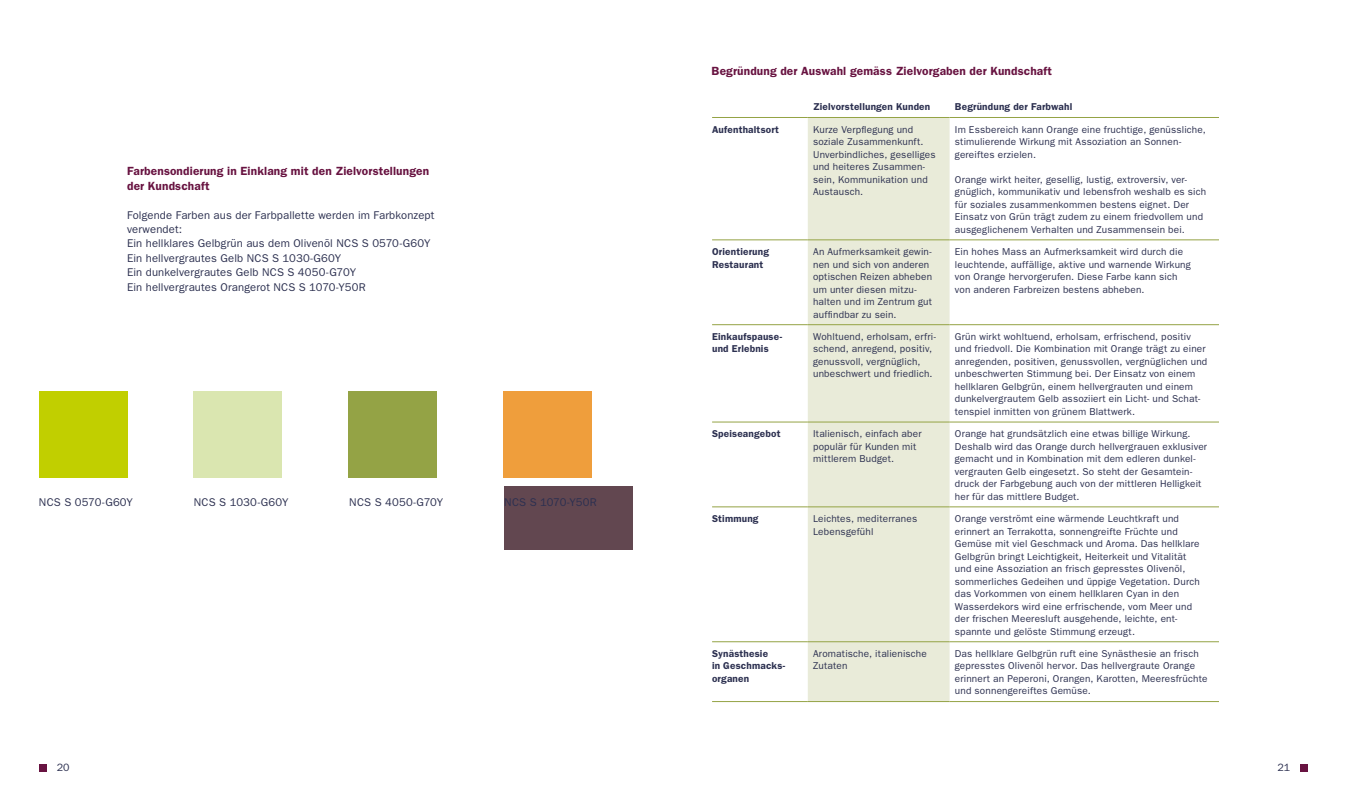
<style>
.page{position:relative;width:1347px;height:798px;background:#fff}
.page>*{position:absolute;margin:0;border:0;box-sizing:border-box;transform-origin:0 0}
.t1{font:600 11.88px/14.4px "Franklin Gothic";letter-spacing:.01em;color:#681341}
.t2{font:11.25px/14.4px "Franklin Gothic";letter-spacing:.015em;color:#2c3050}
.t3{font:10.62px "Franklin Gothic";color:#2c3050}
.t4{font:10px/12.5px "Franklin Gothic";letter-spacing:.02em;color:#2c3050}
.t5{font:600 10px/12.5px "Franklin Gothic";letter-spacing:.02em;color:#2c3050}
</style>
<div class="page">
<div style="left:39px;top:763px;width:7px;height:8px;background:#681341"></div>
<div style="left:1300px;top:763px;width:7px;height:8px;background:#681341"></div>
<div style="left:807px;top:118px;width:142px;height:583px;background:#e9ebd9"></div>
<hr style="left:712px;top:117px;width:95px;height:1px;background:#94a345">
<hr style="left:807px;top:117px;width:142px;height:1px;background:#94a345">
<hr style="left:949px;top:117px;width:270px;height:1px;background:#94a345">
<hr style="left:712px;top:239px;width:95px;height:1px;background:#94a345">
<hr style="left:807px;top:239px;width:142px;height:1px;background:#94a345">
<hr style="left:949px;top:239px;width:270px;height:1px;background:#94a345">
<hr style="left:712px;top:324px;width:95px;height:1px;background:#94a345">
<hr style="left:807px;top:324px;width:142px;height:1px;background:#94a345">
<hr style="left:949px;top:324px;width:270px;height:1px;background:#94a345">
<hr style="left:712px;top:421px;width:95px;height:1px;background:#94a345">
<hr style="left:807px;top:421px;width:142px;height:1px;background:#94a345">
<hr style="left:949px;top:421px;width:270px;height:1px;background:#94a345">
<hr style="left:712px;top:506px;width:95px;height:1px;background:#94a345">
<hr style="left:807px;top:506px;width:142px;height:1px;background:#94a345">
<hr style="left:949px;top:506px;width:270px;height:1px;background:#94a345">
<hr style="left:712px;top:641px;width:95px;height:1px;background:#94a345">
<hr style="left:807px;top:641px;width:142px;height:1px;background:#94a345">
<hr style="left:949px;top:641px;width:270px;height:1px;background:#94a345">
<hr style="left:712px;top:701px;width:95px;height:1px;background:#94a345">
<hr style="left:807px;top:701px;width:142px;height:1px;background:#94a345">
<hr style="left:949px;top:701px;width:270px;height:1px;background:#94a345">
<div style="left:39px;top:391px;width:88px;height:86px;background:#c1cf00"></div>
<div style="left:504px;top:391px;width:88px;height:86px;background:#ef9e3c"></div>
<div style="left:194px;top:391px;width:88px;height:86px;background:#dae6b0"></div>
<div style="left:349px;top:391px;width:88px;height:86px;background:#94a345"></div>
<div style="left:504px;top:485px;width:129px;height:64px;background:#624750"></div>
<p class="t1" style="left:711px;top:63px;width:342px">Begründung der Auswahl gemäss Zielvorgaben der Kundschaft</p>
<p class="t1" style="left:127px;top:164px;width:303px">Farbensondierung in Einklang mit den Zielvorstellungen der Kundschaft</p>
<p class="t2" style="left:127px;top:207px;width:309px">Folgende Farben aus der Farbpallette werden im Farbkonzept verwendet:<br>Ein hellklares Gelbgrün aus dem Olivenöl NCS S 0570-G60Y Ein hellvergrautes Gelb NCS S 1030-G60Y<br>Ein dunkelvergrautes Gelb NCS S 4050-G70Y<br>Ein hellvergrautes Orangerot NCS S 1070-Y50R</p>
<p class="t2" style="left:39px;top:495px;width:95px">NCS S 0570-G60Y</p>
<p class="t2" style="left:194px;top:495px;width:96px">NCS S 1030-G60Y</p>
<p class="t2" style="left:349px;top:495px;width:95px">NCS S 4050-G70Y</p>
<p class="t2" style="left:504px;top:495px;width:94px">NCS S 1070-Y50R</p>
<p class="t5" style="left:813px;top:100px;width:119px">Zielvorstellungen Kunden</p>
<p class="t5" style="left:955px;top:100px;width:119px">Begründung der Farbwahl</p>
<p class="t5" style="left:712px;top:123px;width:68px">Aufenthaltsort</p>
<p class="t4" style="left:813px;top:123px;width:124px">Kurze Verpflegung und soziale Zusammenkunft.<br>Unverbindliches, geselliges und heiteres Zusammen&shy;sein, Kommunikation und<br>Austausch.</p>
<p class="t4" style="left:955px;top:123px;width:252px">Im Essbereich kann Orange eine fruchtige, genüssliche, stimulierende Wirkung mit Assoziation an Sonnen&shy;gereiftes erzielen.</p>
<p class="t4" style="left:955px;top:173px;width:253px">Orange wirkt heiter, gesellig, lustig, extroversiv, ver&shy;gnüglich, kommunikativ und lebensfroh weshalb es sich für soziales zusammenkommen bestens eignet. Der Einsatz von Grün trägt zudem zu einem friedvollem und ausgeglichenem Verhalten und Zusammensein bei.</p>
<p class="t5" style="left:712px;top:245px;width:58px">Orientierung<br>Restaurant</p>
<p class="t4" style="left:813px;top:245px;width:120px">An Aufmerksamkeit gewin&shy;nen und sich von anderen optischen Reizen abheben um unter diesen mitzu&shy;halten und im Zentrum gut auffindbar zu sein.</p>
<p class="t4" style="left:955px;top:245px;width:237px">Ein hohes Mass an Aufmerksamkeit wird durch die leuchtende, auffällige, aktive und warnende Wirkung von Orange hervorgerufen. Diese Farbe kann sich von anderen Farbreizen bestens abheben.</p>
<p class="t5" style="left:712px;top:330px;width:72px">Einkaufspause&shy;und Erlebnis</p>
<p class="t4" style="left:813px;top:330px;width:124px">Wohltuend, erholsam, erfri&shy;schend, anregend, positiv, genussvoll, vergnüglich, unbeschwert und friedlich.</p>
<p class="t4" style="left:955px;top:330px;width:254px">Grün wirkt wohltuend, erholsam, erfrischend, positiv und friedvoll. Die Kombination mit Orange trägt zu einer anregenden, positiven, genussvollen, vergnüglichen und unbeschwerten Stimmung bei. Der Einsatz von einem hellklaren Gelbgrün, einem hellvergrauten und einem dunkelvergrautem Gelb assoziiert ein Licht- und Schat&shy;tenspiel inmitten von grünem Blattwerk.</p>
<p class="t5" style="left:712px;top:427px;width:70px">Speiseangebot</p>
<p class="t4" style="left:813px;top:427px;width:110px">Italienisch, einfach aber populär für Kunden mit mittlerem Budget.</p>
<p class="t4" style="left:954px;top:427px;width:254px">Orange hat grundsätzlich eine etwas billige Wirkung.<br>Deshalb wird das Orange durch hellvergrauen exklusiver gemacht und in Kombination mit dem edleren dunkel&shy;vergrauten Gelb eingesetzt. So steht der Gesamtein&shy;druck der Farbgebung auch von der mittleren Helligkeit her für das mittlere Budget.</p>
<p class="t5" style="left:712px;top:512px;width:48px">Stimmung</p>
<p class="t4" style="left:813px;top:512px;width:106px">Leichtes, mediterranes<br>Lebensgefühl</p>
<p class="t4" style="left:954px;top:512px;width:246px">Orange verströmt eine wärmende Leuchtkraft und erinnert an Terrakotta, sonnengreifte Früchte und Gemüse mit viel Geschmack und Aroma. Das hellklare Gelbgrün bringt Leichtigkeit, Heiterkeit und Vitalität und eine Assoziation an frisch gepresstes Olivenöl, sommerliches Gedeihen und üppige Vegetation. Durch das Vorkommen von einem hellklaren Cyan in den Wasserdekors wird eine erfrischende, vom Meer und der frischen Meeresluft ausgehende, leichte, ent&shy;spannte und gelöste Stimmung erzeugt.</p>
<p class="t5" style="left:712px;top:646px;width:75px">Synästhesie<br>in Geschmacks&shy;organen</p>
<p class="t4" style="left:813px;top:646px;width:115px">Aromatische, italienische<br>Zutaten</p>
<p class="t4" style="left:954px;top:646px;width:254px">Das hellklare Gelbgrün ruft eine Synästhesie an frisch gepresstes Olivenöl hervor. Das hellvergraute Orange erinnert an Peperoni, Orangen, Karotten, Meeresfrüchte und sonnengereiftes Gemüse.</p>
<p class="t3" style="left:57px;top:761px;width:14px">20</p>
<p class="t3" style="left:1277px;top:761px;width:14px">21</p>
</div>
